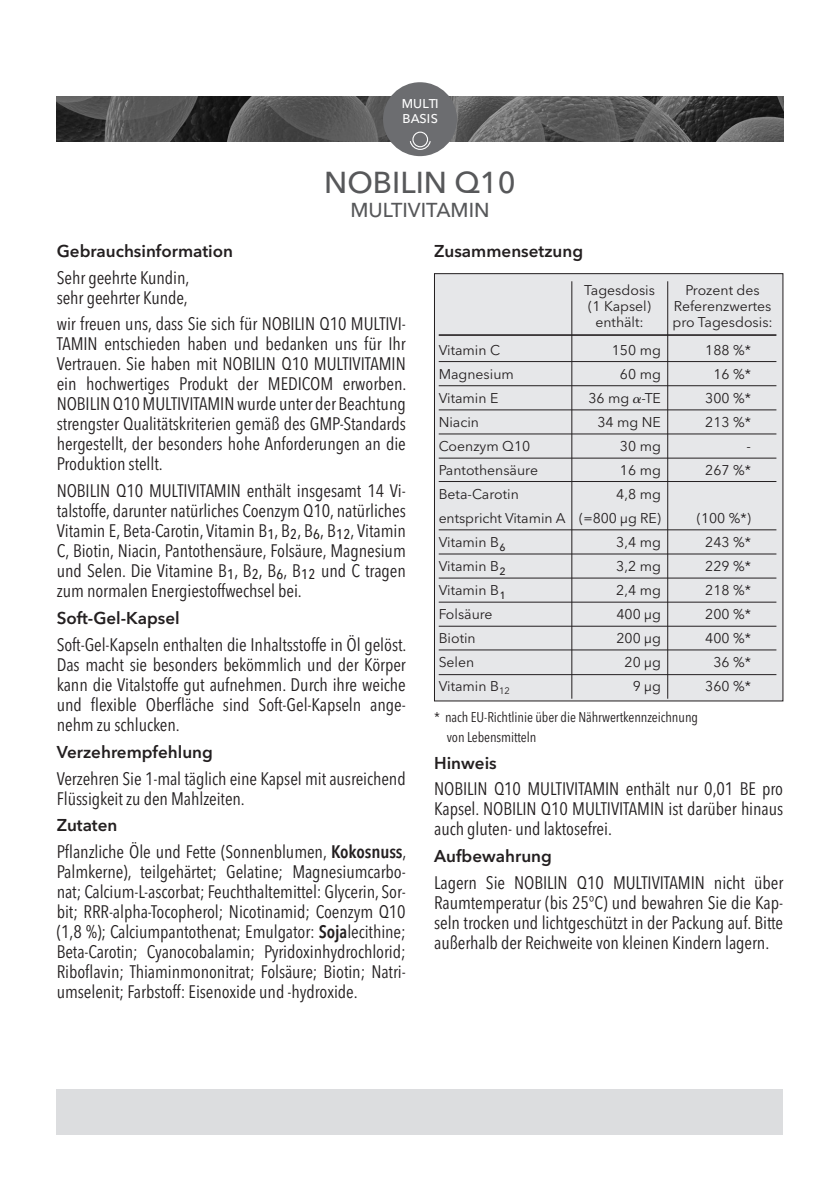
<style>
.page{position:relative;width:840px;height:1191px;background:#fff}
.page>*{position:absolute;margin:0;border:0;box-sizing:border-box;transform-origin:0 0}
.t1{font:500 30px "Avenir Next LT Pro";color:#57585a}
.t2{font:500 20px "Avenir Next LT Pro";color:#57585a}
.t3{font:condensed 18px/20px "Avenir Next LT Pro";letter-spacing:-.005em;color:#231f20;text-align:justify}
.t4{font:600 17px "Avenir Next LT Pro";color:#231f20}
.t5{font:14px/16px "Avenir Next LT Pro";color:#231f20;text-align:center}
.t6{font:condensed 14px/20px "Avenir Next LT Pro";letter-spacing:-.005em;color:#231f20}
.t7{font:500 12.6px/14.6px "Avenir Next LT Pro";color:#fff}
.s1{font-weight:600}
.s2{font-family:"European Pi Two"}
</style>
<div class="page">
<div style="left:57px;top:1089px;width:725px;height:45px;background:#dcdddf"></div>
<img style="left:57px;top:96px;width:725px;height:46px">
<div style="left:383px;top:82px;width:73px;height:74px;background:#6c6d70;border-radius:50%"></div>
<svg style="left:409px;top:141px;width:22px;height:9px"></svg>
<div style="left:412px;top:132px;width:16px;height:15px;border:1px solid #fff;border-radius:50%"></div>
<div style="left:434px;top:274px;width:348px;height:427px;background:#e6e7e9"></div>
<div style="left:434px;top:273px;width:348px;height:428px;border:1px solid #231f20"></div>
<hr style="left:438px;top:334px;width:338px;height:2px;background:#231f20">
<hr style="left:571px;top:281px;width:1px;height:417px;background:#231f20">
<hr style="left:667px;top:281px;width:1px;height:417px;background:#231f20">
<hr style="left:438px;top:361px;width:338px;height:1px;background:#231f20">
<hr style="left:438px;top:481px;width:338px;height:1px;background:#231f20">
<hr style="left:438px;top:385px;width:338px;height:1px;background:#231f20">
<hr style="left:438px;top:529px;width:338px;height:1px;background:#231f20">
<hr style="left:438px;top:409px;width:338px;height:1px;background:#231f20">
<hr style="left:438px;top:553px;width:338px;height:1px;background:#231f20">
<hr style="left:438px;top:433px;width:338px;height:1px;background:#231f20">
<hr style="left:438px;top:578px;width:338px;height:1px;background:#231f20">
<hr style="left:438px;top:458px;width:338px;height:1px;background:#231f20">
<hr style="left:438px;top:602px;width:338px;height:1px;background:#231f20">
<hr style="left:438px;top:626px;width:338px;height:1px;background:#231f20">
<hr style="left:438px;top:649px;width:338px;height:1px;background:#231f20">
<hr style="left:438px;top:674px;width:338px;height:1px;background:#231f20">
<p class="t7" style="left:401px;top:97px;width:38px">MULTI<br>BASIS</p>
<h1 class="t1" style="left:324px;top:164px;width:193px">NOBILIN Q10</h1>
<p class="t2" style="left:350px;top:198px;width:141px">MULTIVITAMIN</p>
<p class="t4" style="left:57px;top:240px;width:178px">Gebrauchsinformation</p>
<p class="t3" style="left:57px;top:267px;width:134px">Sehr geehrte Kundin, sehr geehrter Kunde,</p>
<p class="t3" style="left:57px;top:314px;width:351px">wir freuen uns, dass Sie sich für NOBILIN Q10 MULTIVI-TAMIN entschieden haben und bedanken uns für Ihr Vertrauen. Sie haben mit NOBILIN Q10 MULTIVITAMIN ein hochwertiges Produkt der MEDICOM erworben.<br>NOBILIN Q10 MULTIVITAMIN wurde unter der Beachtung strengster Qualitätskriterien gemäß des GMP-Standards hergestellt, der besonders hohe Anforderungen an die Produktion stellt.</p>
<p class="t3" style="left:57px;top:481px;width:350px">NOBILIN Q10 MULTIVITAMIN enthält insgesamt 14 Vi&shy;talstoffe, darunter natürliches Coenzym Q10, natürliches Vitamin E, Beta-Carotin, Vitamin B1, B2, B6, B12, Vitamin C, Biotin, Niacin, Pantothensäure, Folsäure, Magnesium und Selen. Die Vitamine B1, B2, B6, B12 und C tragen zum normalen Energiestoffwechsel bei.</p>
<p class="t4" style="left:57px;top:608px;width:124px">Soft-Gel-Kapsel</p>
<p class="t3" style="left:57px;top:634px;width:351px">Soft-Gel-Kapseln enthalten die Inhaltsstoffe in Öl gelöst.<br>Das macht sie besonders bekömmlich und der Körper kann die Vitalstoffe gut aufnehmen. Durch ihre weiche und flexible Oberfläche sind Soft-Gel-Kapseln ange&shy;nehm zu schlucken.</p>
<p class="t4" style="left:57px;top:741px;width:158px">Verzehrempfehlung</p>
<p class="t3" style="left:57px;top:768px;width:350px">Verzehren Sie 1-mal täglich eine Kapsel mit ausreichend<br>Flüssigkeit zu den Mahlzeiten.</p>
<p class="t4" style="left:57px;top:815px;width:62px">Zutaten</p>
<p class="t3" style="left:57px;top:842px;width:351px">Pflanzliche Öle und Fette (Sonnenblumen, <span class="s1">Kokosnuss</span>, Palmkerne), teilgehärtet; Gelatine; Magnesiumcarbo&shy;nat; Calcium-L-ascorbat; Feuchthaltemittel: Glycerin, Sor&shy;bit; RRR-alpha-Tocopherol; Nicotinamid; Coenzym Q10 (1,8 %); Calciumpantothenat; Emulgator: <span class="s1">Soja</span>lecithine; Beta-Carotin; Cyanocobalamin; Pyridoxinhydrochlorid; Riboflavin; Thiaminmononitrat; Folsäure; Biotin; Natri&shy;umselenit; Farbstoff: Eisenoxide und -hydroxide.</p>
<p class="t4" style="left:434px;top:240px;width:150px">Zusammensetzung</p>
<p class="t5" style="left:584px;top:282px;width:72px">Tagesdosis (1 Kapsel) enthält:</p>
<p class="t5" style="left:672px;top:282px;width:102px">Prozent des<br>Referenzwertes pro Tagesdosis:</p>
<p class="t5" style="left:438px;top:342px;width:63px">Vitamin C</p>
<p class="t5" style="left:611px;top:342px;width:51px">150 mg</p>
<p class="t5" style="left:704px;top:342px;width:47px">188 %*</p>
<p class="t5" style="left:438px;top:366px;width:77px">Magnesium</p>
<p class="t5" style="left:619px;top:366px;width:42px">60 mg</p>
<p class="t5" style="left:713px;top:366px;width:39px">16 %*</p>
<p class="t5" style="left:438px;top:390px;width:61px">Vitamin E</p>
<p class="t5" style="left:588px;top:390px;width:74px">36 mg <span class="s2">a</span>-TE</p>
<p class="t5" style="left:704px;top:390px;width:47px">300 %*</p>
<p class="t5" style="left:438px;top:414px;width:42px">Niacin</p>
<p class="t5" style="left:597px;top:414px;width:65px">34 mg NE</p>
<p class="t5" style="left:704px;top:414px;width:47px">213 %*</p>
<p class="t5" style="left:438px;top:438px;width:93px">Coenzym Q10</p>
<p class="t5" style="left:619px;top:438px;width:42px">30 mg</p>
<p class="t5" style="left:746px;top:438px;width:6px">-</p>
<p class="t5" style="left:438px;top:462px;width:101px">Pantothensäure</p>
<p class="t5" style="left:619px;top:462px;width:42px">16 mg</p>
<p class="t5" style="left:704px;top:462px;width:47px">267 %*</p>
<p class="t5" style="left:438px;top:486px;width:82px">Beta-Carotin</p>
<p class="t5" style="left:438px;top:482px;width:224px;line-height:24px;text-align:right">4,8 mg<br>entspricht Vitamin A (=800 µg RE)</p>
<p class="t5" style="left:696px;top:510px;width:56px">(100 %*)</p>
<p class="t5" style="left:438px;top:534px;width:69px">Vitamin B6</p>
<p class="t5" style="left:616px;top:534px;width:46px">3,4 mg</p>
<p class="t5" style="left:704px;top:534px;width:47px">243 %*</p>
<p class="t5" style="left:438px;top:558px;width:69px">Vitamin B2</p>
<p class="t5" style="left:616px;top:558px;width:46px">3,2 mg</p>
<p class="t5" style="left:704px;top:558px;width:47px">229 %*</p>
<p class="t5" style="left:438px;top:582px;width:69px">Vitamin B1</p>
<p class="t5" style="left:616px;top:582px;width:46px">2,4 mg</p>
<p class="t5" style="left:704px;top:582px;width:47px">218 %*</p>
<p class="t5" style="left:438px;top:606px;width:55px">Folsäure</p>
<p class="t5" style="left:616px;top:606px;width:46px">400 μg</p>
<p class="t5" style="left:704px;top:606px;width:47px">200 %*</p>
<p class="t5" style="left:438px;top:630px;width:39px">Biotin</p>
<p class="t5" style="left:616px;top:630px;width:46px">200 μg</p>
<p class="t5" style="left:704px;top:630px;width:47px">400 %*</p>
<p class="t5" style="left:438px;top:654px;width:37px">Selen</p>
<p class="t5" style="left:624px;top:654px;width:38px">20 μg</p>
<p class="t5" style="left:713px;top:654px;width:39px">36 %*</p>
<p class="t5" style="left:438px;top:678px;width:73px">Vitamin B<sub>12</sub></p>
<p class="t5" style="left:632px;top:678px;width:30px">9 μg</p>
<p class="t5" style="left:705px;top:678px;width:47px">360 %*</p>
<p class="t6" style="left:446px;top:707px;width:252px;text-indent:-13px">* nach EU-Richtlinie über die Nährwertkennzeichnung von Lebensmitteln</p>
<p class="t4" style="left:434px;top:752px;width:64px">Hinweis</p>
<p class="t3" style="left:434px;top:779px;width:350px">NOBILIN Q10 MULTIVITAMIN enthält nur 0,01 BE pro Kapsel. NOBILIN Q10 MULTIVITAMIN ist darüber hinaus auch gluten- und laktosefrei.</p>
<p class="t4" style="left:434px;top:846px;width:119px">Aufbewahrung</p>
<p class="t3" style="left:434px;top:872px;width:350px">Lagern Sie NOBILIN Q10 MULTIVITAMIN nicht über Raumtemperatur (bis 25°C) und bewahren Sie die Kap&shy;seln trocken und lichtgeschützt in der Packung auf. Bitte außerhalb der Reichweite von kleinen Kindern lagern.</p>
</div>
